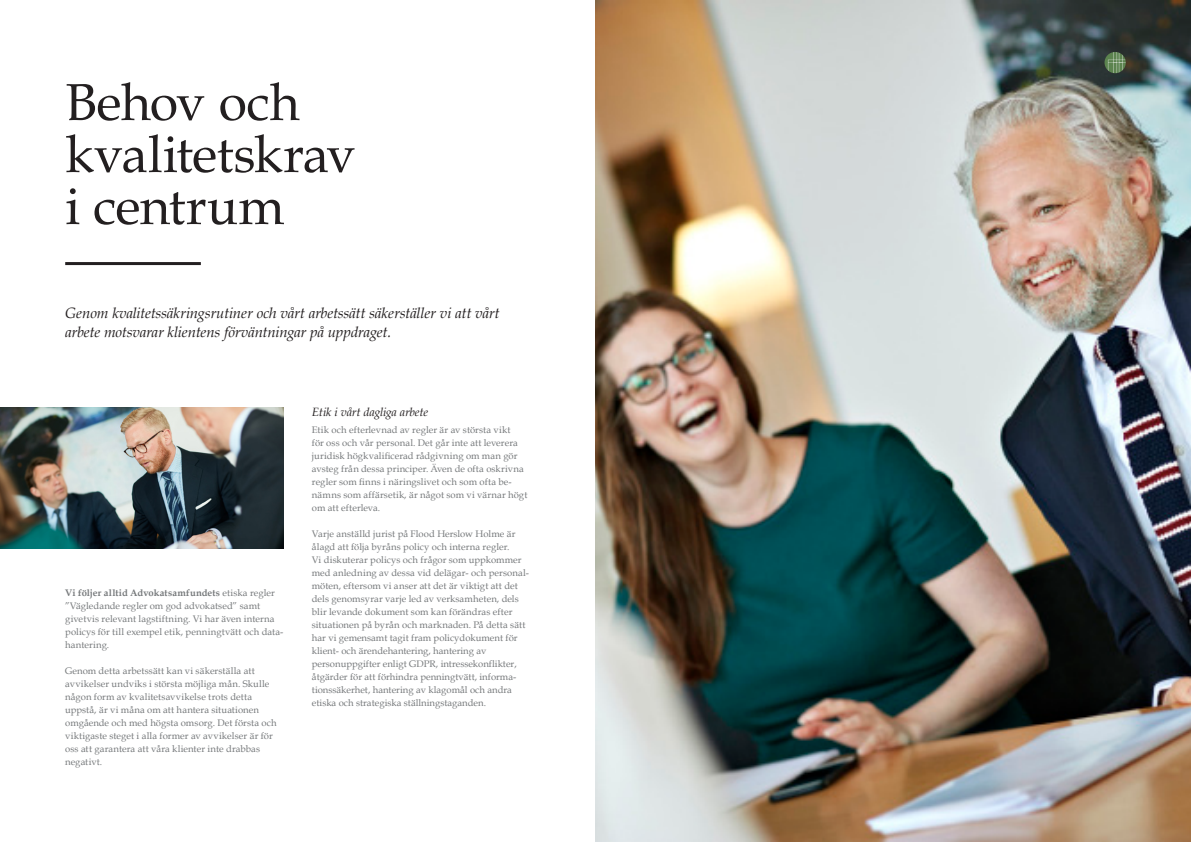
<style>
.page{position:relative;width:1191px;height:842px;background:#fff}
.page>*{position:absolute;margin:0;border:0;box-sizing:border-box;transform-origin:0 0}
.t1{font:52px/52px "Book Antiqua";letter-spacing:-.01em;color:#231f20}
.t2{font:italic 15px/19px "Book Antiqua";letter-spacing:-.01em;color:#231f20}
.t3{font:italic 12px "Book Antiqua";letter-spacing:-.015em;color:#231f20}
.t4{font:9.5px/13px "Book Antiqua";color:#76797b}
.s1{font-weight:700}
</style>
<div class="page">
<img style="left:595px;top:0;width:596px;height:842px">
<hr style="left:65px;top:262px;width:136px;height:3px;background:#231f20">
<svg style="left:1104px;top:52px;width:21px;height:21px"></svg>
<svg style="left:1108px;top:52px;width:17px;height:21px"></svg>
<img style="left:0;top:407px;width:283px;height:142px">
<p class="t1" style="left:65px;top:76px;width:292px">Behov och kvalitetskrav i centrum</p>
<p class="t2" style="left:65px;top:304px;width:436px">Genom kvalitetssäkringsrutiner och vårt arbetssätt säkerställer vi att vårt arbete motsvarar klientens förväntningar på uppdraget.</p>
<p class="t4" style="left:65px;top:586px;width:220px"><span class="s1">Vi följer alltid Advokatsamfundets</span> etiska regler ”Vägledande regler om god advokatsed” samt givetvis relevant lagstiftning. Vi har även interna policys för till exempel etik, penningtvätt och data&shy;hantering.</p>
<p class="t4" style="left:65px;top:664px;width:213px">Genom detta arbetssätt kan vi säkerställa att avvikelser undviks i största möjliga mån. Skulle någon form av kvalitetsavvikelse trots detta uppstå, är vi måna om att hantera situationen omgående och med högsta omsorg. Det första och viktigaste steget i alla former av avvikelser är för oss att garantera att våra klienter inte drabbas negativt.</p>
<p class="t3" style="left:312px;top:405px;width:118px">Etik i vårt dagliga arbete</p>
<p class="t4" style="left:312px;top:423px;width:217px">Etik och efterlevnad av regler är av största vikt<br>för oss och vår personal. Det går inte att leverera juridisk högkvalificerad rådgivning om man gör avsteg från dessa principer. Även de ofta oskrivna regler som finns i näringslivet och som ofta be&shy;nämns som affärsetik, är något som vi värnar högt om att efterleva.</p>
<p class="t4" style="left:312px;top:527px;width:218px">Varje anställd jurist på Flood Herslow Holme är ålagd att följa byråns policy och interna regler.<br>Vi diskuterar policys och frågor som uppkommer med anledning av dessa vid delägar- och personal&shy;möten, eftersom vi anser att det är viktigt att det dels genomsyrar varje led av verksamheten, dels blir levande dokument som kan förändras efter situationen på byrån och marknaden. På detta sätt har vi gemensamt tagit fram policydokument för klient- och ärendehantering, hantering av personuppgifter enligt GDPR, intressekonflikter, åtgärder för att förhindra penningtvätt, informa&shy;tionssäkerhet, hantering av klagomål och andra etiska och strategiska ställningstaganden.</p>
</div>
